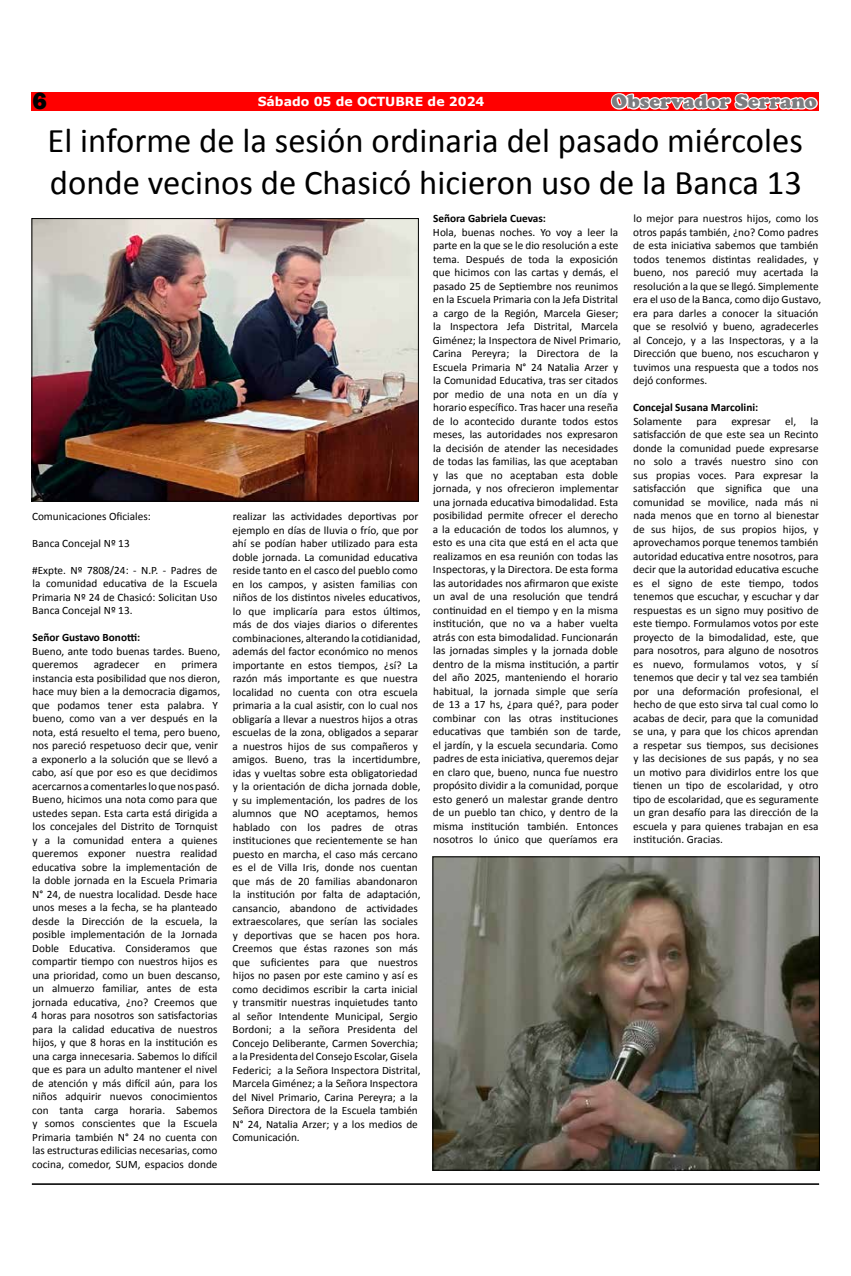
<style>
.page{position:relative;width:851px;height:1276px;background:#fff}
.page>*{position:absolute;margin:0;border:0;box-sizing:border-box;transform-origin:0 0}
.t1{font:34.62px/41.5px "Calibri";color:#000}
.t2{font:800 24.62px "Franklin Gothic";color:#000}
.t3{font:900 20px "Cooper";color:#7c7d80}
.t4{font:700 12.5px "Verdana";color:#fff}
.t5{font:11.25px/13.5px "Calibri";color:#000}
.t6{font:700 11.25px "Calibri";color:#000}
</style>
<div class="page">
<div style="left:32px;top:92px;width:787px;height:18px;background:#f00"></div>
<svg style="left:609px;top:93px;width:210px;height:18px"></svg>
<hr style="left:32px;top:1183px;width:787px;height:1px;background:#000">
<hr style="left:32px;top:1184px;width:787px;height:1px;background:#000">
<img style="left:34px;top:220px;width:382px;height:279px">
<div style="left:32px;top:218px;width:386px;height:283px;border:1px solid #000"></div>
<img style="left:434px;top:858px;width:383px;height:310px">
<div style="left:432px;top:856px;width:387px;height:314px;border:1px solid #000"></div>
<h2 class="t2" style="left:32px;top:85px;width:16px">6</h2>
<p class="t4" style="left:258px;top:93px;width:228px">Sábado 05 de OCTUBRE de 2024</p>
<h3 class="t3" style="left:611px;top:90px;width:207px">Observador Serrano</h3>
<h1 class="t1" style="left:48px;top:120px;width:756px">El informe de la sesión ordinaria del pasado miércoles donde vecinos de Chasicó hicieron uso de la Banca 13</h1>
<p class="t5" style="left:32px;top:509px;width:120px">Comunicaciones Oficiales:</p>
<p class="t5" style="left:32px;top:536px;width:99px">Banca Concejal Nº 13</p>
<p class="t5" style="left:32px;top:563px;width:187px;text-align:justify">#Expte. Nº 7808/24: - N.P. - Padres de la comunidad educativa de la Escuela Primaria Nº 24 de Chasicó: Solicitan Uso Banca Concejal Nº 13.</p>
<p class="t6" style="left:32px;top:630px;width:109px">Señor Gustavo Bonotti:</p>
<p class="t5" style="left:32px;top:644px;width:189px">Bueno, ante todo buenas tardes. Bueno, queremos</p>
<p class="t5" style="left:94px;top:658px;width:47px">agradecer</p>
<p class="t5" style="left:154px;top:658px;width:13px">en</p>
<p class="t5" style="left:32px;top:658px;width:190px;text-indent:150px">primera instancia esta posibilidad que nos dieron, hace muy bien a la democracia digamos, que podamos tener esta palabra. Y bueno, como van a ver después en la nota, está resuelto el tema, pero bueno, nos pareció respetuoso decir que, venir a exponerlo a la solución que se llevó a cabo, así que por eso es que decidimos acercarnos a comentarles lo que nos pasó.<br>Bueno, hicimos una nota como para que ustedes sepan. Esta carta está dirigida a los concejales del Distrito de Tornquist y a la comunidad entera a quienes queremos exponer nuestra realidad educativa sobre la implementación de la doble jornada en la Escuela Primaria N° 24, de nuestra localidad. Desde hace unos meses a la fecha, se ha planteado desde la Dirección de la escuela, la posible implementación de la Jornada Doble Educativa. Consideramos que compartir tiempo con nuestros hijos es una prioridad, como un buen descanso, un almuerzo familiar, antes de esta jornada educativa, ¿no? Creemos que 4 horas para nosotros son satisfactorias para la calidad educativa de nuestros hijos, y que 8 horas en la institución es una carga innecesaria. Sabemos lo difícil que es para un adulto mantener el nivel de atención y más difícil aún, para los niños adquirir nuevos conocimientos con tanta carga horaria. Sabemos y somos conscientes que la Escuela Primaria también N° 24 no cuenta con las estructuras edilicias necesarias, como cocina, comedor, SUM, espacios donde</p>
<p class="t5" style="left:232px;top:509px;width:190px">realizar las actividades deportivas por ejemplo en días de lluvia o frío, que por ahí se podían haber utilizado para esta doble jornada. La comunidad educativa reside tanto en el casco del pueblo como en los campos, y asisten familias con niños de los distintos niveles educativos, lo que implicaría para estos últimos, más de dos viajes diarios o diferentes combinaciones, alterando la cotidianidad, además del factor económico no menos importante en estos tiempos, ¿sí? La razón más importante es que nuestra localidad no cuenta con otra escuela primaria a la cual asistir, con lo cual nos obligaría a llevar a nuestros hijos a otras escuelas de la zona, obligados a separar a nuestros hijos de sus compañeros y amigos. Bueno, tras la incertidumbre, idas y vueltas sobre esta obligatoriedad y la orientación de dicha jornada doble, y su implementación, los padres de los alumnos que NO aceptamos, hemos hablado con los padres de otras instituciones que recientemente se han puesto en marcha, el caso más cercano es el de Villa Iris, donde nos cuentan que más de 20 familias abandonaron la institución por falta de adaptación, cansancio, abandono de actividades extraescolares, que serían las sociales y deportivas que se hacen pos hora.<br>Creemos que éstas razones son más que suficientes para que nuestros hijos no pasen por este camino y así es como decidimos escribir la carta inicial y transmitir nuestras inquietudes tanto al señor Intendente Municipal, Sergio Bordoni; a la señora Presidenta del Concejo Deliberante, Carmen Soverchia; a la Presidenta del Consejo Escolar, Gisela Federici; a la Señora Inspectora Distrital, Marcela Giménez; a la Señora Inspectora del Nivel Primario, Carina Pereyra; a la Señora Directora de la Escuela también N° 24, Natalia Arzer; y a los medios de Comunicación.</p>
<p class="t6" style="left:433px;top:211px;width:114px">Señora Gabriela Cuevas:</p>
<p class="t5" style="left:432px;top:225px;width:190px">Hola, buenas noches. Yo voy a leer la parte en la que se le dio resolución a este tema. Después de toda la exposición que hicimos con las cartas y demás, el pasado 25 de Septiembre nos reunimos en la Escuela Primaria con la Jefa Distrital a cargo de la Región, Marcela Gieser; la Inspectora Jefa Distrital, Marcela Giménez; la Inspectora de Nivel Primario, Carina Pereyra; la Directora de la Escuela Primaria N° 24 Natalia Arzer y la Comunidad Educativa, tras ser citados por medio de una nota en un día y horario específico. Tras hacer una reseña de lo acontecido durante todos estos meses, las autoridades nos expresaron la decisión de atender las necesidades de todas las familias, las que aceptaban y las que no aceptaban esta doble jornada, y nos ofrecieron implementar una jornada educativa bimodalidad. Esta posibilidad permite ofrecer el derecho a la educación de todos los alumnos, y esto es una cita que está en el acta que realizamos en esa reunión con todas las Inspectoras, y la Directora. De esta forma las autoridades nos afirmaron que existe un aval de una resolución que tendrá continuidad en el tiempo y en la misma institución, que no va a haber vuelta atrás con esta bimodalidad. Funcionarán las jornadas simples y la jornada doble dentro de la misma institución, a partir del año 2025, manteniendo el horario habitual, la jornada simple que sería de 13 a 17 hs, ¿para qué?, para poder combinar con las otras instituciones educativas que también son de tarde, el jardín, y la escuela secundaria. Como padres de esta iniciativa, queremos dejar en claro que, bueno, nunca fue nuestro propósito dividir a la comunidad, porque esto generó un malestar grande dentro de un pueblo tan chico, y dentro de la misma institución también. Entonces nosotros lo único que queríamos era</p>
<p class="t5" style="left:633px;top:212px;width:189px">lo mejor para nuestros hijos, como los otros papás también, ¿no? Como padres de esta iniciativa sabemos que también todos tenemos distintas realidades, y bueno, nos pareció muy acertada la resolución a la que se llegó. Simplemente era el uso de la Banca, como dijo Gustavo, era para darles a conocer la situación que se resolvió y bueno, agradecerles al Concejo, y a las Inspectoras, y a la Dirección que bueno, nos escucharon y tuvimos una respuesta que a todos nos dejó conformes.</p>
<p class="t6" style="left:633px;top:400px;width:127px">Concejal Susana Marcolini:</p>
<p class="t5" style="left:633px;top:414px;width:50px">Solamente</p>
<p class="t5" style="left:696px;top:414px;width:22px">para</p>
<p class="t5" style="left:731px;top:414px;width:41px">expresar</p>
<p class="t5" style="left:785px;top:414px;width:12px">el,</p>
<p class="t5" style="left:633px;top:414px;width:188px;text-align:justify;text-indent:177px">la satisfacción de que este sea un Recinto donde la comunidad puede expresarse no solo a través nuestro sino con sus propias voces. Para expresar la satisfacción que significa que una comunidad se movilice, nada más ni nada menos que en torno al bienestar de sus hijos, de sus propios hijos, y aprovechamos porque tenemos también autoridad educativa entre nosotros, para decir que la autoridad educativa escuche es el signo de este tiempo, todos tenemos que escuchar, y escuchar y dar respuestas es un signo muy positivo de este tiempo. Formulamos votos por este proyecto de la bimodalidad, este, que para nosotros, para alguno de nosotros es nuevo, formulamos votos, y sí tenemos que decir y tal vez sea también por una deformación profesional, el hecho de que esto sirva tal cual como lo acabas de decir, para que la comunidad se una, y para que los chicos aprendan a respetar sus tiempos, sus decisiones y las decisiones de sus papás, y no sea un motivo para dividirlos entre los que tienen un tipo de escolaridad, y otro tipo de escolaridad, que es seguramente un gran desafío para las dirección de la escuela y para quienes trabajan en esa institución. Gracias.</p>
</div>
